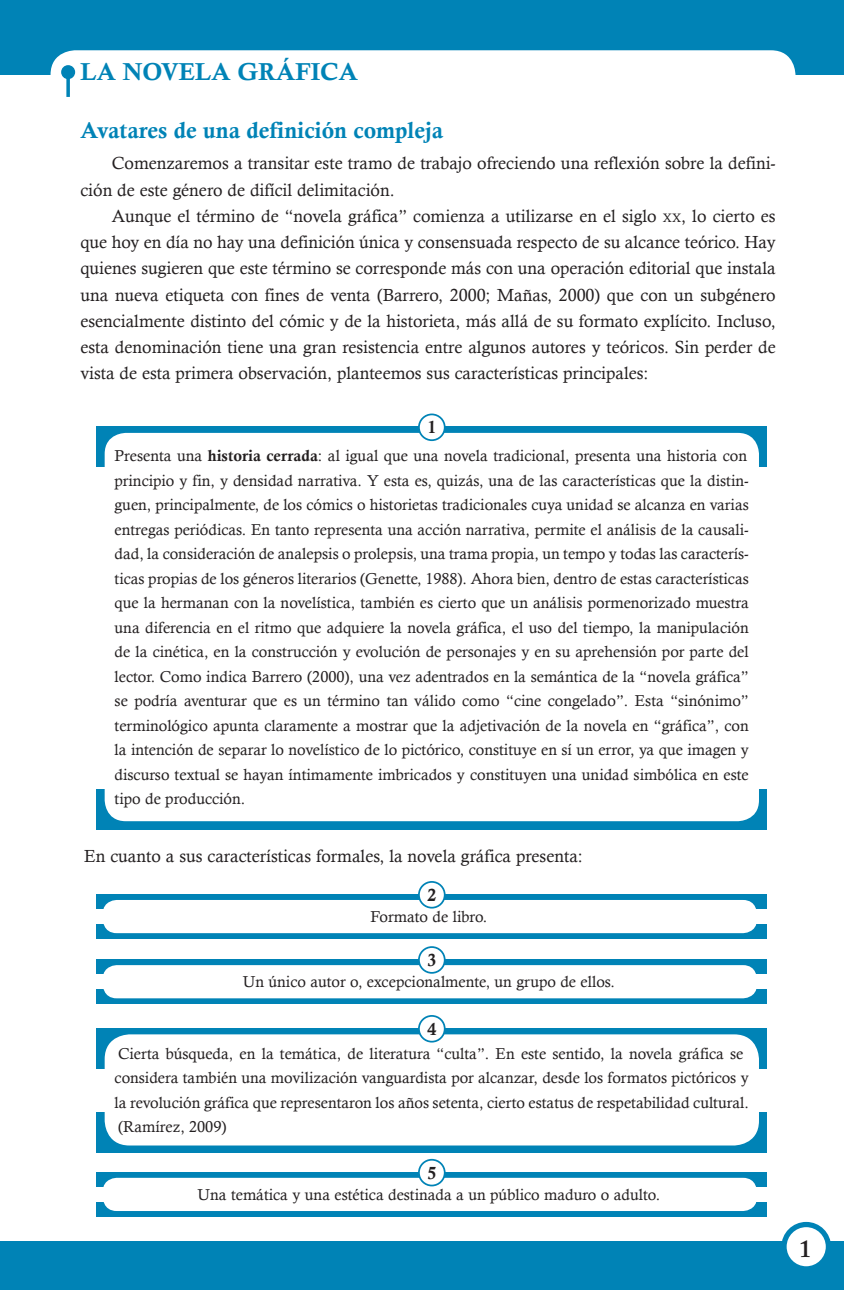
<style>
.page{position:relative;width:844px;height:1290px;background:#fff}
.page>*{position:absolute;margin:0;border:0;box-sizing:border-box;transform-origin:0 0}
.t1{font:24.5px "Calis MT Bol";color:#0083b6}
.t2{font:600 24.5px "Adobe Caslon Pro";color:#231f20}
.t3{font:22.75px "Calis MT Bol";color:#0083b6}
.t4{font:17.5px/26.2px "Calisto";color:#231f20}
.t5{font:17.5px "Calis MT Bol";color:#231f20}
.t6{font:15.75px/24.5px "Calisto";color:#231f20;text-align:justify}
.s1{font-size:12.25px}
.s2{font-family:"Calis MT Bol"}
</style>
<div class="page">
<div style="left:0;top:0;width:843px;height:75px;background:#0083b6"></div>
<div style="left:0;top:1241px;width:843px;height:49px;background:#0083b6"></div>
<div style="left:50px;top:50px;width:745px;height:55px;background:#fff;border-radius:24px"></div>
<div style="left:783px;top:1224px;width:44px;height:44px;background:#fff;border-radius:50%"></div>
<div style="left:781px;top:1221px;width:49px;height:50px;border:5px solid #0083b6;border-radius:50%"></div>
<svg style="left:66px;top:79px;width:4px;height:18px"></svg>
<div style="left:61px;top:65px;width:14px;height:14px;background:#0083b6;border-radius:50%"></div>
<svg style="left:96px;top:426px;width:670px;height:41px;background:#0585b7"></svg>
<div style="left:96px;top:789px;width:670px;height:41px;background:#0083b6"></div>
<div style="left:105px;top:433px;width:653px;height:388px;background:#fff;border-radius:21px"></div>
<div style="left:418px;top:414px;width:26px;height:26px;background:#fff;border-radius:50%"></div>
<div style="left:418px;top:413px;width:27px;height:28px;border:2px solid #0083b6;border-radius:50%"></div>
<div style="left:96px;top:1028px;width:670px;height:40px;background:#0083b6"></div>
<div style="left:96px;top:1112px;width:670px;height:40px;background:linear-gradient(to right,#0284b6,#0385b7)"></div>
<div style="left:105px;top:1034px;width:653px;height:111px;background:#fff;border-radius:25px"></div>
<div style="left:418px;top:1016px;width:26px;height:25px;background:#fff;border-radius:50%"></div>
<div style="left:418px;top:1015px;width:27px;height:27px;border:2px solid #0083b6;border-radius:50%"></div>
<div style="left:96px;top:894px;width:670px;height:14px;background:#0083b6"></div>
<svg style="left:96px;top:924px;width:670px;height:14px;background:#0987b8"></svg>
<div style="left:103px;top:900px;width:653px;height:33px;background:#fff;border-radius:14px"></div>
<div style="left:418px;top:882px;width:26px;height:25px;background:#fff;border-radius:50%"></div>
<div style="left:418px;top:881px;width:27px;height:27px;border:2px solid #0083b6;border-radius:50%"></div>
<div style="left:96px;top:959px;width:670px;height:14px;background:#0083b6"></div>
<svg style="left:96px;top:989px;width:670px;height:14px;background:#108bba"></svg>
<div style="left:103px;top:965px;width:653px;height:33px;background:#fff;border-radius:14px"></div>
<div style="left:418px;top:947px;width:26px;height:26px;background:#fff;border-radius:50%"></div>
<div style="left:418px;top:946px;width:27px;height:27px;border:2px solid #0083b6;border-radius:50%"></div>
<div style="left:96px;top:1171px;width:670px;height:15px;background:#0083b6"></div>
<div style="left:96px;top:1201px;width:670px;height:15px;background:#0083b6"></div>
<div style="left:103px;top:1177px;width:653px;height:34px;background:#fff;border-radius:14px"></div>
<div style="left:418px;top:1159px;width:26px;height:26px;background:#fff;border-radius:50%"></div>
<div style="left:418px;top:1158px;width:27px;height:28px;border:2px solid #0083b6;border-radius:50%"></div>
<h1 class="t1" style="left:80px;top:57px;width:279px">LA NOVELA GRÁFICA</h1>
<h2 class="t3" style="left:80px;top:117px;width:364px">Avatares de una definición compleja</h2>
<p class="t4" style="left:80px;top:150px;width:696px;text-indent:32px">Comenzaremos a transitar este tramo de trabajo ofreciendo una reflexión sobre la defini&shy;ción de este género de difícil delimitación.</p>
<p class="t4" style="left:80px;top:203px;width:696px;text-align:justify;text-indent:32px">Aunque el término de “novela gráfica” comienza a utilizarse en el siglo <span class="s1">xx</span>, lo cierto es que hoy en día no hay una definición única y consensuada respecto de su alcance teórico. Hay quienes sugieren que este término se corresponde más con una operación editorial que instala una nueva etiqueta con fines de venta (Barrero, 2000; Mañas, 2000) que con un subgénero esencialmente distinto del cómic y de la historieta, más allá de su formato explícito. Incluso, esta denominación tiene una gran resistencia entre algunos autores y teóricos. Sin perder de vista de esta primera observación, planteemos sus características principales:</p>
<p class="t5" style="left:427px;top:417px;width:10px">1</p>
<p class="t6" style="left:114px;top:443px;width:635px">Presenta una <span class="s2">historia cerrada</span>: al igual que una novela tradicional, presenta una historia con principio y fin, y densidad narrativa. Y esta es, quizás, una de las características que la distin&shy;guen, principalmente, de los cómics o historietas tradicionales cuya unidad se alcanza en varias entregas periódicas. En tanto representa una acción narrativa, permite el análisis de la causali&shy;dad, la consideración de analepsis o prolepsis, una trama propia, un tempo y todas las caracterís&shy;ticas propias de los géneros literarios (Genette, 1988). Ahora bien, dentro de estas características que la hermanan con la novelística, también es cierto que un análisis pormenorizado muestra una diferencia en el ritmo que adquiere la novela gráfica, el uso del tiempo, la manipulación de la cinética, en la construcción y evolución de personajes y en su aprehensión por parte del lector. Como indica Barrero (2000), una vez adentrados en la semántica de la “novela gráfica” se podría aventurar que es un término tan válido como “cine congelado”. Esta “sinónimo” terminológico apunta claramente a mostrar que la adjetivación de la novela en “gráfica”, con la intención de separar lo novelístico de lo pictórico, constituye en sí un error, ya que imagen y discurso textual se hayan íntimamente imbricados y constituyen una unidad simbólica en este tipo de producción.</p>
<p class="t4" style="left:84px;top:842px;width:500px">En cuanto a sus características formales, la novela gráfica presenta:</p>
<p class="t5" style="left:427px;top:884px;width:10px">2</p>
<p class="t6" style="left:370px;top:904px;width:118px">Formato de libro.</p>
<p class="t5" style="left:427px;top:950px;width:10px">3</p>
<p class="t6" style="left:243px;top:969px;width:373px">Un único autor o, excepcionalmente, un grupo de ellos.</p>
<p class="t5" style="left:427px;top:1018px;width:10px">4</p>
<p class="t6" style="left:114px;top:1041px;width:635px;text-align:left">Cierta búsqueda, en la temática, de literatura “culta”. En este sentido, la novela gráfica se considera también una movilización vanguardista por alcanzar, desde los formatos pictóricos y la revolución gráfica que representaron los años setenta, cierto estatus de respetabilidad cultural. (Ramírez, 2009)</p>
<p class="t5" style="left:427px;top:1162px;width:10px">5</p>
<p class="t6" style="left:197px;top:1182px;width:464px">Una temática y una estética destinada a un público maduro o adulto.</p>
<h1 class="t2" style="left:798px;top:1234px;width:14px">1</h1>
</div>
